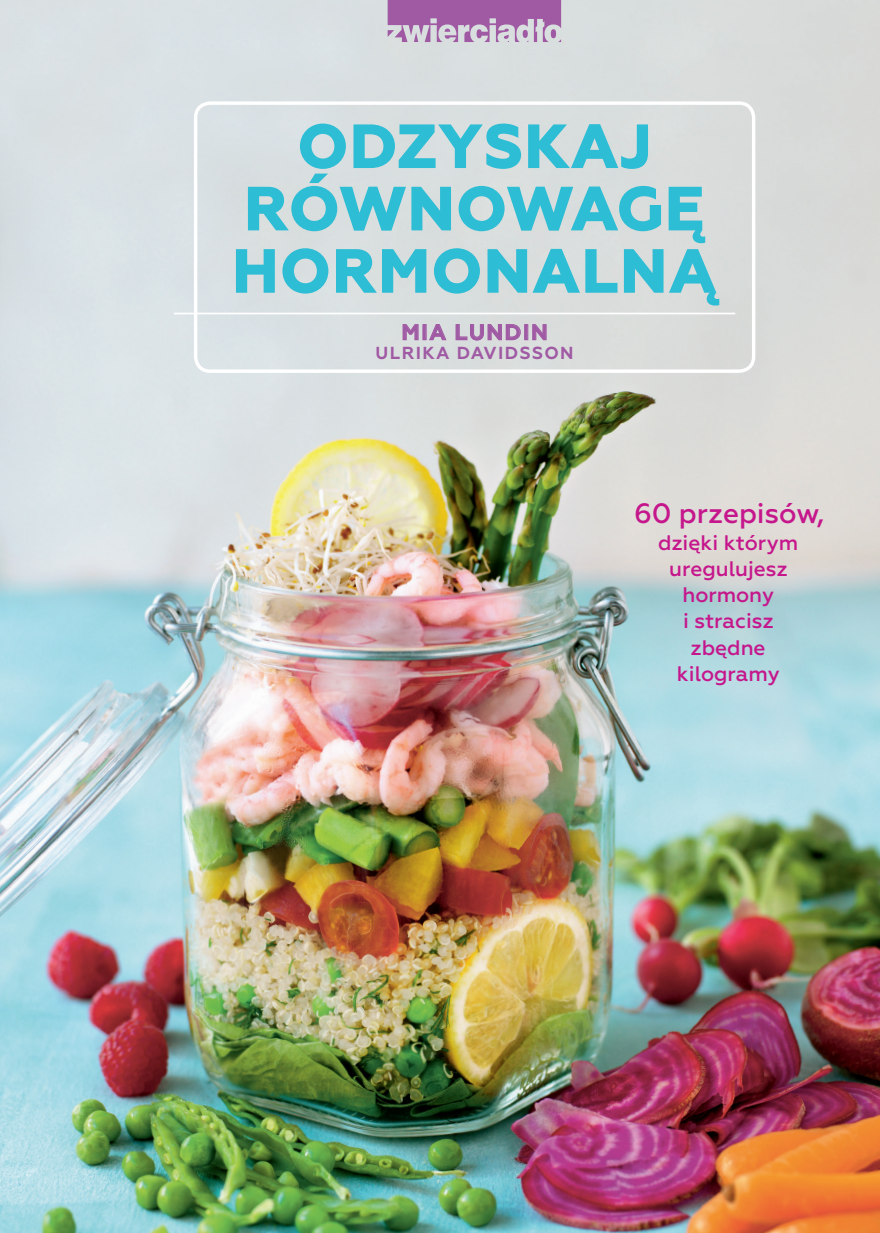
<style>
.page{position:relative;width:880px;height:1233px;background:#fff}
.page>*{position:absolute;margin:0;border:0;box-sizing:border-box;transform-origin:0 0}
.t1{font:800 62.3px/62.3px "Geometria";letter-spacing:.01em;color:#2dbdd5;text-align:center}
.t2{font:500 28px "Geometria";color:#c5168c}
.t3{font:700 21.7px "Geometria";letter-spacing:.07em;color:#a05aa4}
.t4{font:500 21px/26.2px "Geometria";color:#c5168c;text-align:center}
.t5{font:700 17.32px "Geometria";letter-spacing:.08em;color:#a05aa4}
</style>
<div class="page">
<img style="left:0;top:0;width:880px;height:1232px">
<hr style="left:174px;top:313px;width:561px;height:1px;background:#fff">
<div style="left:194px;top:101px;width:561px;height:272px;border:3px solid #fff;border-radius:15px"></div>
<svg style="left:403px;top:324px;width:15px;height:16px"></svg>
<div style="left:423px;top:324px;width:3px;height:16px;border:1px solid #a05aa4"></div>
<svg style="left:429px;top:324px;width:17px;height:16px"></svg>
<svg style="left:456px;top:324px;width:64px;height:16px"></svg>
<div style="left:524px;top:324px;width:4px;height:16px;border:1px solid #a05aa4"></div>
<svg style="left:532px;top:324px;width:14px;height:16px"></svg>
<svg style="left:387px;top:0;width:174px;height:42px;background:#b182b5"></svg>
<div style="left:551px;top:29px;width:5px;height:9px;background:#a05aa4;border-radius:50%"></div>
<svg style="left:0;top:0;width:2px;height:6px"></svg>
<svg style="left:0;top:1224px;width:2px;height:9px"></svg>
<h1 class="t1" style="left:232px;top:116px;width:486px">ODZYSKAJ<br>RÓWNOWAGĘ<br>HORMONALNĄ</h1>
<p class="t3" style="left:401px;top:319px;width:148px">MIA LUNDIN</p>
<p class="t5" style="left:375px;top:342px;width:199px">ULRIKA DAVIDSSON</p>
<h2 class="t2" style="left:634px;top:497px;width:192px">60 przepisów,</h2>
<p class="t4" style="left:658px;top:529px;width:141px">dzięki którym uregulujesz hormony<br>i stracisz zbędne kilogramy</p>
</div>
